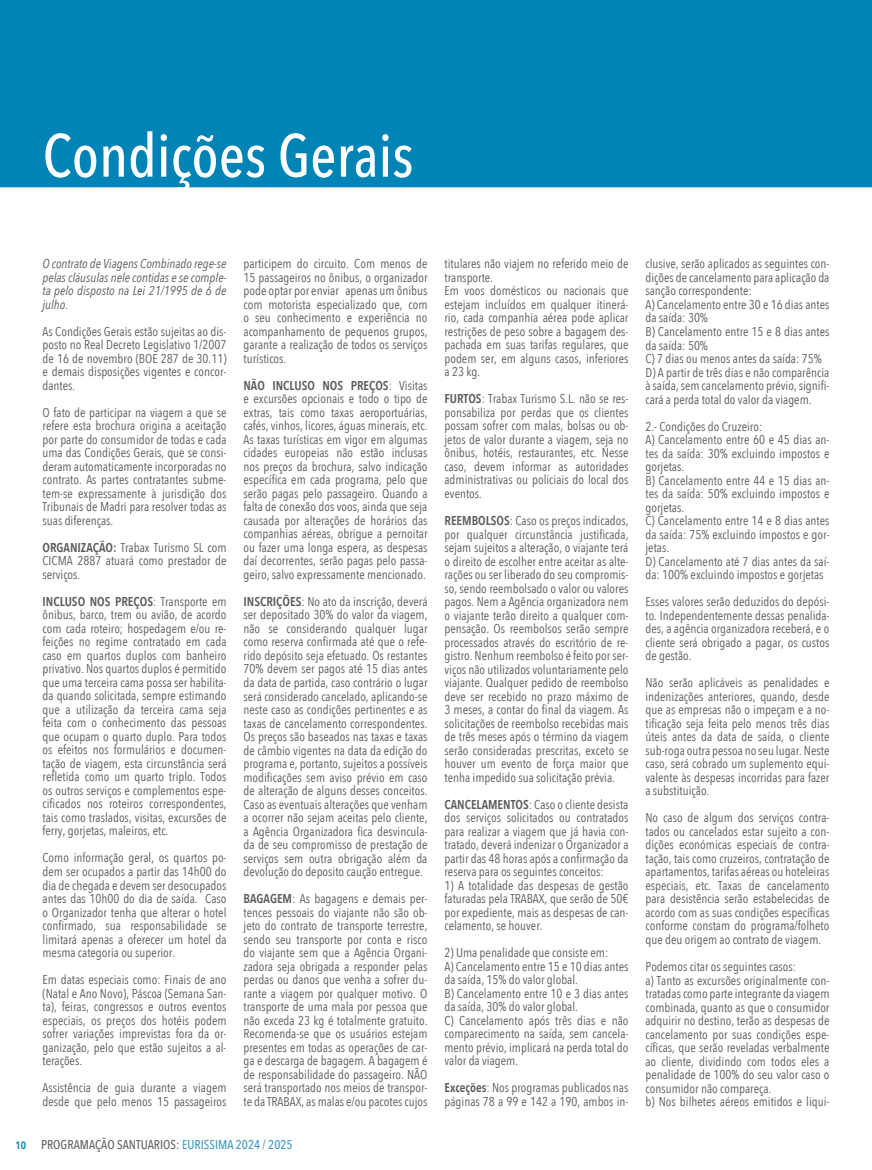
<style>
.page{position:relative;width:872px;height:1170px;background:#fff}
.page>*{position:absolute;margin:0;border:0;box-sizing:border-box;transform-origin:0 0}
.t1{font:500 60px "Avenir Next Condensed";color:#fff}
.t2{font:12.75px/13.5px "Avenir Next Condensed";color:#5a5a5d;text-align:justify}
.t3{font:italic 12.75px/13.5px "Avenir Next Condensed";color:#5a5a5d;text-align:justify}
.t4{font:500 12.75px "Avenir Next Condensed";color:#636366}
.s1{font-weight:600}
.s2{font-weight:600;font-size:10.65px;color:#0084b5}
.s3{color:#3e99c2}
</style>
<div class="page">
<div style="left:0;top:0;width:872px;height:187px;background:#0084b5"></div>
<h1 class="t1" style="left:43px;top:119px;width:372px">Condições Gerais</h1>
<p class="t3" style="left:43px;top:257px;width:185px">O contrato de Viagens Combinado rege-se pelas cláusulas nele contidas e se comple&shy;ta pelo disposto na Lei 21/1995 de 6 de julho.</p>
<p class="t2" style="left:43px;top:324px;width:185px">As Condições Gerais estão sujeitas ao dis&shy;posto no Real Decreto Legislativo 1/2007 de 16 de novembro (BOE 287 de 30.11) e demais disposições vigentes e concor&shy;dantes.</p>
<p class="t2" style="left:43px;top:405px;width:185px">O fato de participar na viagem a que se refere esta brochura origina a aceitação por parte do consumidor de todas e cada uma das Condições Gerais, que se consi&shy;deram automaticamente incorporadas no contrato. As partes contratantes subme&shy;tem-se expressamente à jurisdição dos Tribunais de Madri para resolver todas as suas diferenças.</p>
<p class="t2" style="left:43px;top:540px;width:185px"><span class="s1">ORGANIZAÇÃO:</span> Trabax Turismo SL com CICMA 2887 atuará como prestador de serviços.</p>
<p class="t2" style="left:43px;top:594px;width:185px"><span class="s1">INCLUSO NOS PREÇOS</span>: Transporte em ônibus, barco, trem ou avião, de acordo com cada roteiro; hospedagem e/ou re&shy;feições no regime contratado em cada caso em quartos duplos com banheiro privativo. Nos quartos duplos é permitido que uma terceira cama possa ser habilita&shy;da quando solicitada, sempre estimando que a utilização da terceira cama seja feita com o conhecimento das pessoas que ocupam o quarto duplo. Para todos os efeitos nos formulários e documen&shy;tação de viagem, esta circunstância será refletida como um quarto triplo. Todos os outros serviços e complementos espe&shy;cificados nos roteiros correspondentes, tais como traslados, visitas, excursões de ferry, gorjetas, maleiros, etc.</p>
<p class="t2" style="left:43px;top:850px;width:185px">Como informação geral, os quartos po&shy;dem ser ocupados a partir das 14h00 do dia de chegada e devem ser desocupados antes das 10h00 do dia de saída. Caso o Organizador tenha que alterar o hotel confirmado, sua responsabilidade se limitará apenas a oferecer um hotel da mesma categoria ou superior.</p>
<p class="t2" style="left:43px;top:972px;width:185px">Em datas especiais como: Finais de ano (Natal e Ano Novo), Páscoa (Semana San&shy;ta), feiras, congressos e outros eventos especiais, os preços dos hotéis podem sofrer variações imprevistas fora da or&shy;ganização, pelo que estão sujeitos a al&shy;terações.</p>
<p class="t2" style="left:43px;top:1080px;width:185px">Assistência de guia durante a viagem desde que pelo menos 15 passageiros</p>
<p class="t2" style="left:243px;top:256px;width:185px">participem do circuito. Com menos de 15 passageiros no ônibus, o organizador pode optar por enviar apenas um ônibus com motorista especializado que, com o seu conhecimento e experiência no acompanhamento de pequenos grupos, garante a realização de todos os serviços turísticos.</p>
<p class="t2" style="left:243px;top:378px;width:185px"><span class="s1">NÃO INCLUSO NOS PREÇOS</span>: Visitas e excursões opcionais e todo o tipo de extras, tais como taxas aeroportuárias, cafés, vinhos, licores, águas minerais, etc.<br>As taxas turísticas em vigor em algumas cidades europeias não estão inclusas nos preços da brochura, salvo indicação específica em cada programa, pelo que serão pagas pelo passageiro. Quando a falta de conexão dos voos, ainda que seja causada por alterações de horários das companhias aéreas, obrigue a pernoitar ou fazer uma longa espera, as despesas daí decorrentes, serão pagas pelo passa&shy;geiro, salvo expressamente mencionado.</p>
<p class="t2" style="left:243px;top:594px;width:185px"><span class="s1">INSCRIÇÕES</span>: No ato da inscrição, deverá ser depositado 30% do valor da viagem, não se considerando qualquer lugar como reserva confirmada até que o refe&shy;rido depósito seja efetuado. Os restantes 70% devem ser pagos até 15 dias antes da data de partida, caso contrário o lugar será considerado cancelado, aplicando-se neste caso as condições pertinentes e as taxas de cancelamento correspondentes.<br>Os preços são baseados nas taxas e taxas de câmbio vigentes na data da edição do programa e, portanto, sujeitos a possíveis modificações sem aviso prévio em caso de alteração de alguns desses conceitos.<br>Caso as eventuais alterações que venham a ocorrer não sejam aceitas pelo cliente, a Agência Organizadora fica desvincula&shy;da de seu compromisso de prestação de serviços sem outra obrigação além da devolução do deposito caução entregue.</p>
<p class="t2" style="left:243px;top:891px;width:185px"><span class="s1">BAGAGEM</span>: As bagagens e demais per&shy;tences pessoais do viajante não são ob&shy;jeto do contrato de transporte terrestre, sendo seu transporte por conta e risco do viajante sem que a Agência Organi&shy;zadora seja obrigada a responder pelas perdas ou danos que venha a sofrer du&shy;rante a viagem por qualquer motivo. O transporte de uma mala por pessoa que não exceda 23 kg é totalmente gratuito.<br>Recomenda-se que os usuários estejam presentes em todas as operações de car&shy;ga e descarga de bagagem. A bagagem é de responsabilidade do passageiro. NÃO será transportado nos meios de transpor&shy;te da TRABAX, as malas e/ou pacotes cujos</p>
<p class="t4" style="left:16px;top:1137px;width:279px"><span class="s2">10</span> PROGRAMAÇÃO SANTUARIOS: <span class="s3">EURISSIMA 2024 / 2025</span></p>
<p class="t2" style="left:444px;top:256px;width:185px;text-align:left">titulares não viajem no referido meio de transporte.<br>Em voos domésticos ou nacionais que estejam incluídos em qualquer itinerá&shy;rio, cada companhia aérea pode aplicar restrições de peso sobre a bagagem des&shy;pachada em suas tarifas regulares, que podem ser, em alguns casos, inferiores a 23 kg.</p>
<p class="t2" style="left:444px;top:391px;width:185px"><span class="s1">FURTOS</span>: Trabax Turismo S.L. não se res&shy;ponsabiliza por perdas que os clientes possam sofrer com malas, bolsas ou ob&shy;jetos de valor durante a viagem, seja no ônibus, hotéis, restaurantes, etc. Nesse caso, devem informar as autoridades administrativas ou policiais do local dos eventos.</p>
<p class="t2" style="left:444px;top:513px;width:185px"><span class="s1">REEMBOLSOS</span>: Caso os preços indicados, por qualquer circunstância justificada, sejam sujeitos a alteração, o viajante terá o direito de escolher entre aceitar as alte&shy;rações ou ser liberado do seu compromis&shy;so, sendo reembolsado o valor ou valores pagos. Nem a Agência organizadora nem o viajante terão direito a qualquer com&shy;pensação. Os reembolsos serão sempre processados através do escritório de re&shy;gistro. Nenhum reembolso é feito por ser&shy;viços não utilizados voluntariamente pelo viajante. Qualquer pedido de reembolso deve ser recebido no prazo máximo de 3 meses, a contar do final da viagem. As solicitações de reembolso recebidas mais de três meses após o término da viagem serão consideradas prescritas, exceto se houver um evento de força maior que tenha impedido sua solicitação prévia.</p>
<p class="t2" style="left:444px;top:796px;width:185px"><span class="s1">CANCELAMENTOS</span>: Caso o cliente desista dos serviços solicitados ou contratados para realizar a viagem que já havia con&shy;tratado, deverá indenizar o Organizador a partir das 48 horas após a confirmação da reserva para os seguintes conceitos:</p>
<p class="t2" style="left:444px;top:877px;width:185px">1) A totalidade das despesas de gestão faturadas pela TRABAX, que serão de 50€ por expediente, mais as despesas de can&shy;celamento, se houver.</p>
<p class="t2" style="left:444px;top:945px;width:185px;text-align:left">2) Uma penalidade que consiste em:<br>A) Cancelamento entre 15 e 10 dias antes da saída, 15% do valor global.<br>B) Cancelamento entre 10 e 3 dias antes da saída, 30% do valor global.<br>C) Cancelamento após três dias e não comparecimento na saída, sem cancela&shy;mento prévio, implicará na perda total do valor da viagem.</p>
<p class="t2" style="left:444px;top:1080px;width:185px"><span class="s1">Exceções</span>: Nos programas publicados nas páginas 78 a 99 e 142 a 190, ambos in-</p>
<p class="t2" style="left:645px;top:256px;width:185px;text-align:left">clusive, serão aplicados as seguintes con&shy;dições de cancelamento para aplicação da sanção correspondente:<br>A) Cancelamento entre 30 e 16 dias antes da saída: 30%<br>B) Cancelamento entre 15 e 8 dias antes da saída: 50%<br>C) 7 dias ou menos antes da saída: 75% D) A partir de três dias e não comparência à saída, sem cancelamento prévio, signifi&shy;cará a perda total do valor da viagem.</p>
<p class="t2" style="left:645px;top:419px;width:185px;text-align:left">2.- Condições do Cruzeiro:<br>A) Cancelamento entre 60 e 45 dias an&shy;tes da saída: 30% excluindo impostos e gorjetas.<br>B) Cancelamento entre 44 e 15 dias an&shy;tes da saída: 50% excluindo impostos e gorjetas.<br>C) Cancelamento entre 14 e 8 dias antes da saída: 75% excluindo impostos e gor&shy;jetas.<br>D) Cancelamento até 7 dias antes da saí&shy;da: 100% excluindo impostos e gorjetas</p>
<p class="t2" style="left:645px;top:594px;width:185px">Esses valores serão deduzidos do depósi&shy;to. Independentemente dessas penalida&shy;des, a agência organizadora receberá, e o cliente será obrigado a pagar, os custos de gestão.</p>
<p class="t2" style="left:645px;top:675px;width:185px">Não serão aplicáveis as penalidades e indenizações anteriores, quando, desde que as empresas não o impeçam e a no&shy;tificação seja feita pelo menos três dias úteis antes da data de saída, o cliente sub-roga outra pessoa no seu lugar. Neste caso, será cobrado um suplemento equi&shy;valente às despesas incorridas para fazer a substituição.</p>
<p class="t2" style="left:645px;top:810px;width:185px">No caso de algum dos serviços contra&shy;tados ou cancelados estar sujeito a con&shy;dições económicas especiais de contra&shy;tação, tais como cruzeiros, contratação de apartamentos, tarifas aéreas ou hoteleiras especiais, etc. Taxas de cancelamento para desistência serão estabelecidas de acordo com as suas condições específicas conforme constam do programa/folheto que deu origem ao contrato de viagem.</p>
<p class="t2" style="left:645px;top:959px;width:185px;text-align:left">Podemos citar os seguintes casos:<br>a) Tanto as excursões originalmente con&shy;tratadas como parte integrante da viagem combinada, quanto as que o consumidor adquirir no destino, terão as despesas de cancelamento por suas condições espe&shy;cíficas, que serão reveladas verbalmente ao cliente, dividindo com todos eles a penalidade de 100% do seu valor caso o consumidor não compareça.<br>b) Nos bilhetes aéreos emitidos e liqui-</p>
</div>
